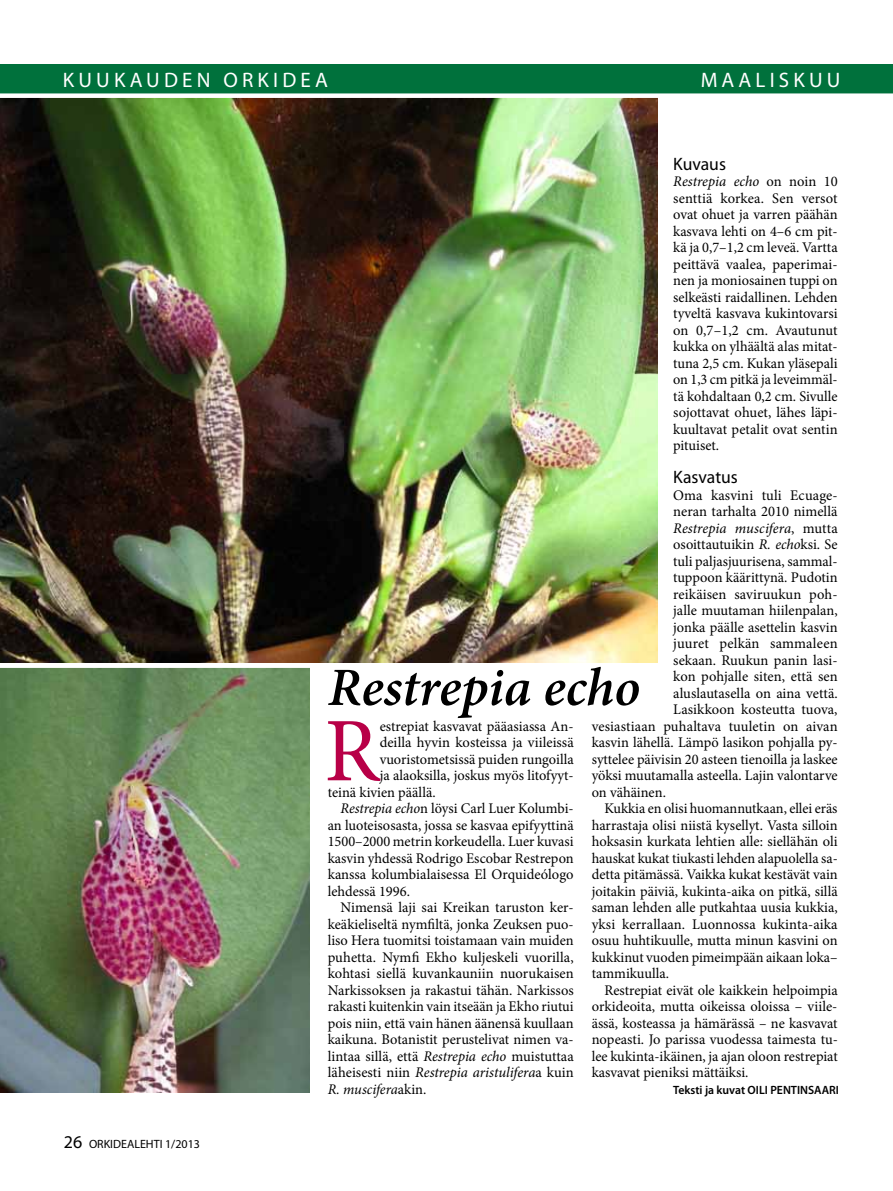
<style>
.page{position:relative;width:893px;height:1191px;background:#fff}
.page>*{position:absolute;margin:0;border:0;box-sizing:border-box;transform-origin:0 0}
.t1{font:90.9px "Minion Pro";color:#b80047}
.t2{font:italic 600 54px "Minion Pro";letter-spacing:-.005em;color:#000}
.t3{font:21px "Myriad Pro";letter-spacing:.2em;color:#fff}
.t4{font:18px "Myriad Pro";color:#000}
.t5{font:14.7px/16.5px "Minion Pro";color:#000;text-align:justify}
.t6{font:italic 14.7px "Minion Pro";letter-spacing:-.005em;color:#000}
.t7{font:600 12px "Myriad Pro";color:#000}
.t8{font:12px "Myriad Pro";color:#000}
.s1{font-style:italic}
.s2{font-size:18px}
.s3{font-style:normal}
</style>
<div class="page">
<img style="left:0;top:668px;width:310px;height:424px">
<img style="left:0;top:98px;width:658px;height:564px">
<div style="left:0;top:64px;width:893px;height:30px;background:#00713c"></div>
<div style="left:0;top:93px;width:893px;height:5px;background:#fff"></div>
<h3 class="t3" style="left:63px;top:67px;width:267px">KUUKAUDEN ORKIDEA</h3>
<h3 class="t3" style="left:701px;top:67px;width:141px">MAALISKUU</h3>
<h2 class="t2" style="left:328px;top:650px;width:314px">Restrepia echo</h2>
<p class="t4" style="left:673px;top:152px;width:54px">Kuvaus</p>
<p class="t5" style="left:673px;top:173px;width:166px"><span class="s1">Restrepia echo</span> on noin 10 senttiä korkea. Sen versot ovat ohuet ja varren päähän kasvava lehti on 4–6 cm pit&shy;kä ja 0,7–1,2 cm leveä. Vartta peittävä vaalea, paperimai&shy;nen ja moniosainen tuppi on selkeästi raidallinen. Lehden tyveltä kasvava kukintovarsi on 0,7–1,2 cm. Avautunut kukka on ylhäältä alas mitat&shy;tuna 2,5 cm. Kukan yläsepali on 1,3 cm pitkä ja leveimmäl&shy;tä kohdaltaan 0,2 cm. Sivulle sojottavat ohuet, lähes läpi&shy;kuultavat petalit ovat sentin pituiset.</p>
<p class="t4" style="left:673px;top:466px;width:66px">Kasvatus</p>
<p class="t5" style="left:673px;top:487px;width:166px">Oma kasvini tuli Ecuage&shy;neran tarhalta 2010 nimellä <span class="s1">Restrepia muscifera</span>, mutta osoittautuikin <span class="s1">R. echo</span>ksi. Se tuli paljasjuurisena, sammal&shy;tuppoon käärittynä. Pudotin reikäisen saviruukun poh&shy;jalle muutaman hiilenpalan, jonka päälle asettelin kasvin juuret pelkän sammaleen sekaan. Ruukun panin lasi&shy;kon pohjalle siten, että sen aluslautasella on aina vettä.<br>Lasikkoon kosteutta tuova,</p>
<p class="t8" style="left:64px;top:1136px;width:138px"><span class="s2">26</span> ORKIDEALEHTI 1/2013</p>
<h1 class="t1" style="left:324px;top:690px;width:57px">R</h1>
<p class="t5" style="left:380px;top:718px;width:195px">estrepiat kasvavat pääasiassa An-</p>
<p class="t5" style="left:380px;top:734px;width:196px">deilla hyvin kosteissa ja viileissä</p>
<p class="t5" style="left:380px;top:751px;width:196px">vuoristometsissä puiden rungoilla</p>
<p class="t5" style="left:380px;top:767px;width:196px">ja alaoksilla, joskus myös litofyyt-</p>
<p class="t5" style="left:328px;top:784px;width:109px">teinä kivien päällä.</p>
<p class="t5" style="left:340px;top:800px;width:235px"><span class="s1">Restrepia echo</span>n löysi Carl Luer Kolumbi-</p>
<p class="t5" style="left:328px;top:817px;width:247px">an luoteisosasta, jossa se kasvaa epifyyttinä</p>
<p class="t5" style="left:328px;top:833px;width:247px">1500–2000 metrin korkeudella. Luer kuvasi</p>
<p class="t5" style="left:328px;top:850px;width:247px">kasvin yhdessä Rodrigo Escobar Restrepon</p>
<p class="t5" style="left:328px;top:866px;width:247px">kanssa kolumbialaisessa El Orquideólogo</p>
<p class="t5" style="left:328px;top:883px;width:84px">lehdessä 1996.</p>
<p class="t5" style="left:340px;top:899px;width:235px">Nimensä laji sai Kreikan taruston ker-</p>
<p class="t5" style="left:328px;top:916px;width:247px">keäkieliseltä nymfiltä, jonka Zeuksen puo-</p>
<p class="t5" style="left:328px;top:932px;width:247px">liso Hera tuomitsi toistamaan vain muiden</p>
<p class="t5" style="left:328px;top:949px;width:247px">puhetta. Nymfi Ekho kuljeskeli vuorilla,</p>
<p class="t5" style="left:328px;top:965px;width:248px">kohtasi siellä kuvankauniin nuorukaisen</p>
<p class="t5" style="left:328px;top:982px;width:247px">Narkissoksen ja rakastui tähän. Narkissos</p>
<p class="t5" style="left:328px;top:998px;width:247px">rakasti kuitenkin vain itseään ja Ekho riutui</p>
<p class="t5" style="left:328px;top:1015px;width:247px">pois niin, että vain hänen äänensä kuullaan</p>
<p class="t5" style="left:328px;top:1031px;width:247px">kaikuna. Botanistit perustelivat nimen va-</p>
<p class="t5" style="left:328px;top:1048px;width:247px">lintaa sillä, että <span class="s1">Restrepia echo</span> muistuttaa</p>
<p class="t6" style="left:328px;top:1062px;width:247px"><span class="s3">läheisesti niin</span> Restrepia aristulifera<span class="s3">a kuin</span></p>
<p class="t6" style="left:328px;top:1079px;width:100px">R. muscifera<span class="s3">akin.</span></p>
<p class="t5" style="left:592px;top:718px;width:247px">vesiastiaan puhaltava tuuletin on aivan kasvin lähellä. Lämpö lasikon pohjalla py&shy;syttelee päivisin 20 asteen tienoilla ja laskee yöksi muutamalla asteella. Lajin valontarve on vähäinen.</p>
<p class="t5" style="left:592px;top:800px;width:248px;text-indent:13px">Kukkia en olisi huomannutkaan, ellei eräs harrastaja olisi niistä kysellyt. Vasta silloin hoksasin kurkata lehtien alle: siellähän oli hauskat kukat tiukasti lehden alapuolella sa&shy;detta pitämässä. Vaikka kukat kestävät vain joitakin päiviä, kukinta-aika on pitkä, sillä saman lehden alle putkahtaa uusia kukkia, yksi kerrallaan. Luonnossa kukinta-aika osuu huhtikuulle, mutta minun kasvini on kukkinut vuoden pimeimpään aikaan loka– tammikuulla.</p>
<p class="t5" style="left:592px;top:982px;width:248px;text-indent:13px">Restrepiat eivät ole kaikkein helpoimpia orkideoita, mutta oikeissa oloissa – viile&shy;ässä, kosteassa ja hämärässä – ne kasvavat nopeasti. Jo parissa vuodessa taimesta tu&shy;lee kukinta-ikäinen, ja ajan oloon restrepiat kasvavat pieniksi mättäiksi.</p>
<p class="t7" style="left:673px;top:1082px;width:167px">Teksti ja kuvat OILI PENTINSAARI</p>
</div>
